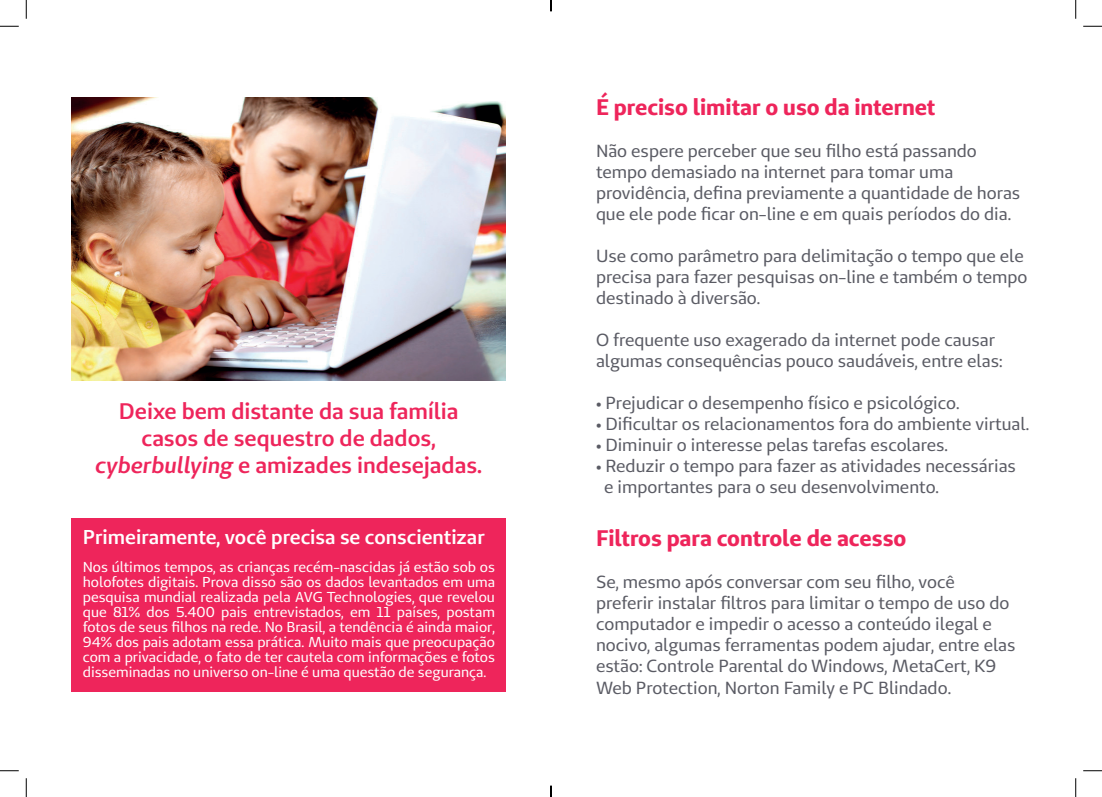
<style>
.page{position:relative;width:1102px;height:797px;background:#fff}
.page>*{position:absolute;margin:0;border:0;box-sizing:border-box;transform-origin:0 0}
.t1{font:600 22.5px/27px "Unimed Sans";color:#ee255b;text-align:center}
.t2{font:700 22.5px "Unimed Sans";color:#ee255b}
.t3{font:600 20px "Unimed Sans";color:#fff}
.t4{font:17.5px/21px "Unimed Sans";color:#5a5b64}
.t5{font:14.38px/15px "Unimed Sans";color:#fff;text-align:justify}
.s1{font-style:italic}
</style>
<div class="page">
<div style="left:71px;top:518px;width:435px;height:174px;background:#ee255b"></div>
<img style="left:71px;top:98px;width:435px;height:282px">
<svg style="left:0;top:25px;width:19px;height:2px"></svg>
<svg style="left:1083px;top:25px;width:18px;height:2px"></svg>
<svg style="left:0;top:770px;width:19px;height:1px"></svg>
<svg style="left:1083px;top:770px;width:18px;height:1px"></svg>
<svg style="left:25px;top:0;width:2px;height:19px"></svg>
<svg style="left:25px;top:778px;width:2px;height:19px"></svg>
<svg style="left:1075px;top:0;width:1px;height:19px"></svg>
<svg style="left:1075px;top:778px;width:1px;height:19px"></svg>
<svg style="left:550px;top:785px;width:1px;height:12px"></svg>
<p class="t1" style="left:95px;top:397px;width:388px">Deixe bem distante da sua família casos de sequestro de dados, <span class="s1">cyberbullying</span> e amizades indesejadas.</p>
<p class="t3" style="left:83px;top:524px;width:403px">Primeiramente, você precisa se conscientizar</p>
<p class="t5" style="left:83px;top:559px;width:413px">Nos últimos tempos, as crianças recém-nascidas já estão sob os holofotes digitais. Prova disso são os dados levantados em uma pesquisa mundial realizada pela AVG Technologies, que revelou que 81% dos 5.400 pais entrevistados, em 11 países, postam fotos de seus filhos na rede. No Brasil, a tendência é ainda maior, 94% dos pais adotam essa prática. Muito mais que preocupação com a privacidade, o fato de ter cautela com informações e fotos disseminadas no universo on-line é uma questão de segurança.</p>
<p class="t2" style="left:596px;top:92px;width:341px">É preciso limitar o uso da internet</p>
<p class="t4" style="left:596px;top:140px;width:426px">Não espere perceber que seu filho está passando tempo demasiado na internet para tomar uma providência, defina previamente a quantidade de horas que ele pode ficar on-line e em quais períodos do dia.</p>
<p class="t4" style="left:596px;top:245px;width:433px">Use como parâmetro para delimitação o tempo que ele precisa para fazer pesquisas on-line e também o tempo destinado à diversão.</p>
<p class="t4" style="left:596px;top:329px;width:408px">O frequente uso exagerado da internet pode causar algumas consequências pouco saudáveis, entre elas:</p>
<p class="t4" style="left:596px;top:392px;width:365px">• Prejudicar o desempenho físico e psicológico.</p>
<p class="t4" style="left:596px;top:413px;width:435px">• Dificultar os relacionamentos fora do ambiente virtual.</p>
<p class="t4" style="left:596px;top:434px;width:353px">• Diminuir o interesse pelas tarefas escolares.</p>
<p class="t4" style="left:604px;top:455px;width:413px;text-indent:-8px">• Reduzir o tempo para fazer as atividades necessárias e importantes para o seu desenvolvimento.</p>
<p class="t2" style="left:596px;top:523px;width:312px">Filtros para controle de acesso</p>
<p class="t4" style="left:596px;top:571px;width:421px">Se, mesmo após conversar com seu filho, você preferir instalar filtros para limitar o tempo de uso do computador e impedir o acesso a conteúdo ilegal e nocivo, algumas ferramentas podem ajudar, entre elas estão: Controle Parental do Windows, MetaCert, K9<br>Web Protection, Norton Family e PC Blindado.</p>
</div>
